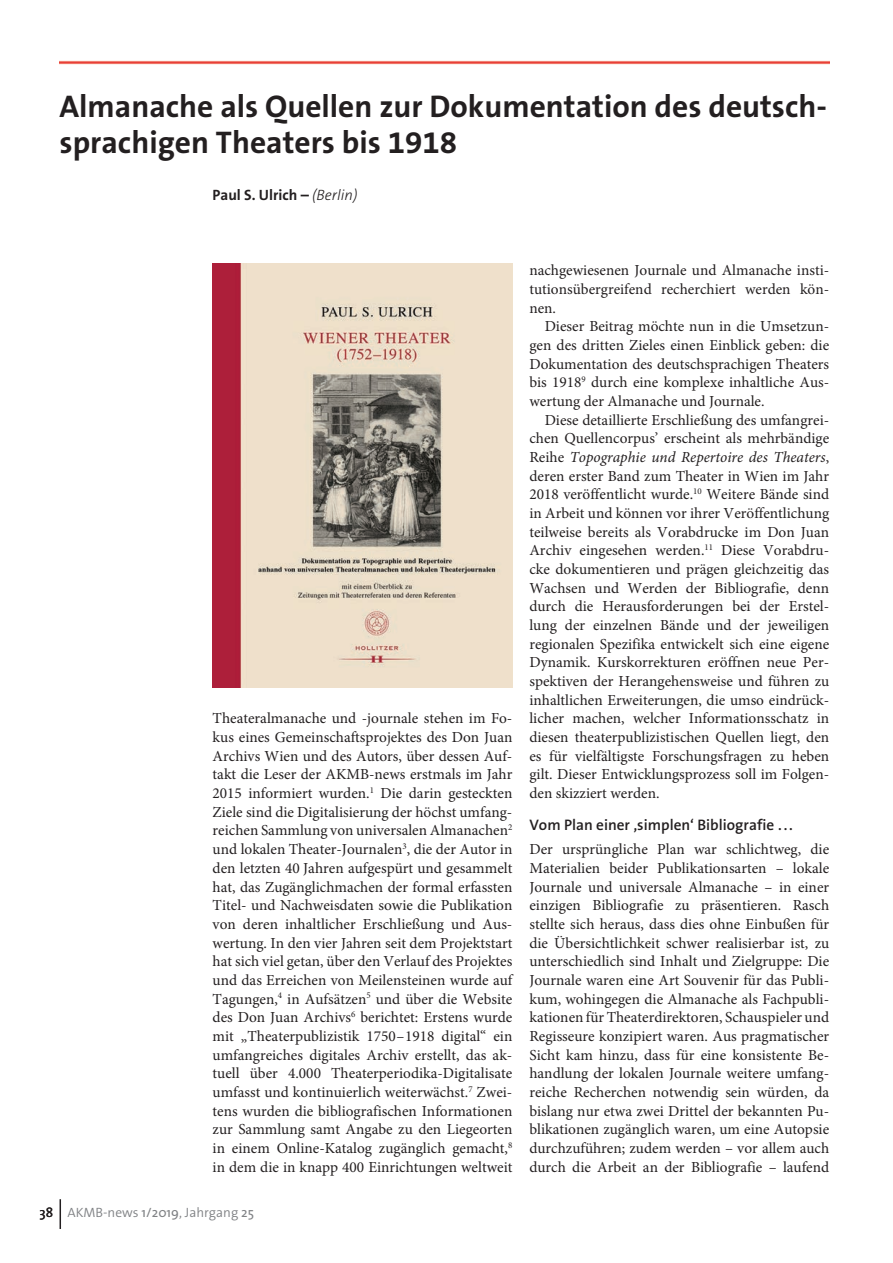
<style>
.page{position:relative;width:893px;height:1263px;background:#fff}
.page>*{position:absolute;margin:0;border:0;box-sizing:border-box;transform-origin:0 0}
.t1{font:700 31.5px/36px "The Sans B7";color:#231f20}
.t2{font:15.3px/18.8px "Minion Pro";color:#231f20;text-align:justify}
.t3{font:600 15.3px "The Sans B6";color:#231f20}
.t4{font:700 15px "The Sans B7";color:#231f20}
.t5{font:300 13.5px "The Sans B4";color:#808285}
.s1{font-family:"The Sans B3";font-weight:300;font-style:italic}
.s2{font-family:"The Mix";font-weight:400;color:#231f20}
.s3{font-family:"The Mix";font-weight:400}
.s4{font-style:italic}
</style>
<div class="page">
<img style="left:60px;top:60px;width:769px;height:5px">
<hr style="left:60px;top:1199px;width:1px;height:30px;background:#231f20">
<img style="left:213px;top:263px;width:299px;height:424px">
<h1 class="t1" style="left:60px;top:89px;width:769px">Almanache als Quellen zur Dokumentation des deutsch&shy;sprachigen Theaters bis 1918</h1>
<p class="t4" style="left:213px;top:187px;width:146px">Paul S. Ulrich – <span class="s1">(Berlin)</span></p>
<p class="t2" style="left:213px;top:709px;width:301px">Theateralmanache und -journale stehen im Fo&shy;kus eines Gemeinschaftsprojektes des Don Juan Archivs Wien und des Autors, über dessen Auf&shy;takt die Leser der AKMB-news erstmals im Jahr 2015 informiert wurden.<sup>1</sup> Die darin gesteckten Ziele sind die Digitalisierung der höchst umfang&shy;reichen Sammlung von universalen Almanachen<sup>2 </sup>und lokalen Theater-Journalen<sup>3</sup>, die der Autor in den letzten 40 Jahren aufgespürt und gesammelt hat, das Zugänglichmachen der formal erfassten Titel- und Nachweisdaten sowie die Publikation von deren inhaltlicher Erschließung und Aus&shy;wertung. In den vier Jahren seit dem Projektstart hat sich viel getan, über den Verlauf des Projektes und das Erreichen von Meilensteinen wurde auf Tagungen,<sup>4</sup> in Aufsätzen<sup>5</sup> und über die Website des Don Juan Archivs<sup>6</sup> berichtet: Erstens wurde mit „Theaterpublizistik 1750–1918 digital“ ein umfangreiches digitales Archiv erstellt, das ak&shy;tuell über 4.000 Theaterperiodika-Digitalisate umfasst und kontinuierlich weiterwächst.<sup>7</sup> Zwei&shy;tens wurden die bibliografischen Informationen zur Sammlung samt Angabe zu den Liegeorten in einem Online-Katalog zugänglich gemacht,<sup>8 </sup>in dem die in knapp 400 Einrichtungen weltweit</p>
<p class="t5" style="left:39px;top:1205px;width:216px"><span class="s2">38</span> AKMB-news <span class="s3">1/2019</span>, Jahrgang <span class="s3">25</span></p>
<p class="t2" style="left:529px;top:261px;width:301px">nachgewiesenen Journale und Almanache insti&shy;tutionsübergreifend recherchiert werden kön&shy;nen.</p>
<p class="t2" style="left:529px;top:317px;width:301px;text-indent:15px">Dieser Beitrag möchte nun in die Umsetzun&shy;gen des dritten Zieles einen Einblick geben: die Dokumentation des deutschsprachigen Theaters bis 1918<sup>9</sup> durch eine komplexe inhaltliche Aus&shy;wertung der Almanache und Journale.</p>
<p class="t2" style="left:529px;top:410px;width:301px;text-indent:15px">Diese detaillierte Erschließung des umfangrei&shy;chen Quellencorpus’ erscheint als mehrbändige Reihe <span class="s4">Topographie und Repertoire des Theaters</span>, deren erster Band zum Theater in Wien im Jahr 2018 veröffentlicht wurde.<sup>10</sup> Weitere Bände sind in Arbeit und können vor ihrer Veröffentlichung teilweise bereits als Vorabdrucke im Don Juan Archiv eingesehen werden.<sup>11</sup> Diese Vorabdru&shy;cke dokumentieren und prägen gleichzeitig das Wachsen und Werden der Bibliografie, denn durch die Herausforderungen bei der Erstel&shy;lung der einzelnen Bände und der jeweiligen regionalen Spezifika entwickelt sich eine eigene Dynamik. Kurskorrekturen eröffnen neue Per&shy;spektiven der Herangehensweise und führen zu inhaltlichen Erweiterungen, die umso eindrück&shy;licher machen, welcher Informationsschatz in diesen theaterpublizistischen Quellen liegt, den es für vielfältigste Forschungsfragen zu heben gilt. Dieser Entwicklungsprozess soll im Folgen&shy;den skizziert werden.</p>
<p class="t3" style="left:529px;top:816px;width:265px">Vom Plan einer ‚simplen‘ Bibliografie . . .</p>
<p class="t2" style="left:529px;top:840px;width:301px">Der ursprüngliche Plan war schlichtweg, die Materialien beider Publikationsarten – lokale Journale und universale Almanache – in einer einzigen Bibliografie zu präsentieren. Rasch stellte sich heraus, dass dies ohne Einbußen für die Übersichtlichkeit schwer realisierbar ist, zu unterschiedlich sind Inhalt und Zielgruppe: Die Journale waren eine Art Souvenir für das Publi&shy;kum, wohingegen die Almanache als Fachpubli&shy;kationen für Theaterdirektoren, Schauspieler und Regisseure konzipiert waren. Aus pragmatischer Sicht kam hinzu, dass für eine konsistente Be&shy;handlung der lokalen Journale weitere umfang&shy;reiche Recherchen notwendig sein würden, da bislang nur etwa zwei Drittel der bekannten Pu&shy;blikationen zugänglich waren, um eine Autopsie durchzuführen; zudem werden – vor allem auch durch die Arbeit an der Bibliografie – laufend</p>
</div>
